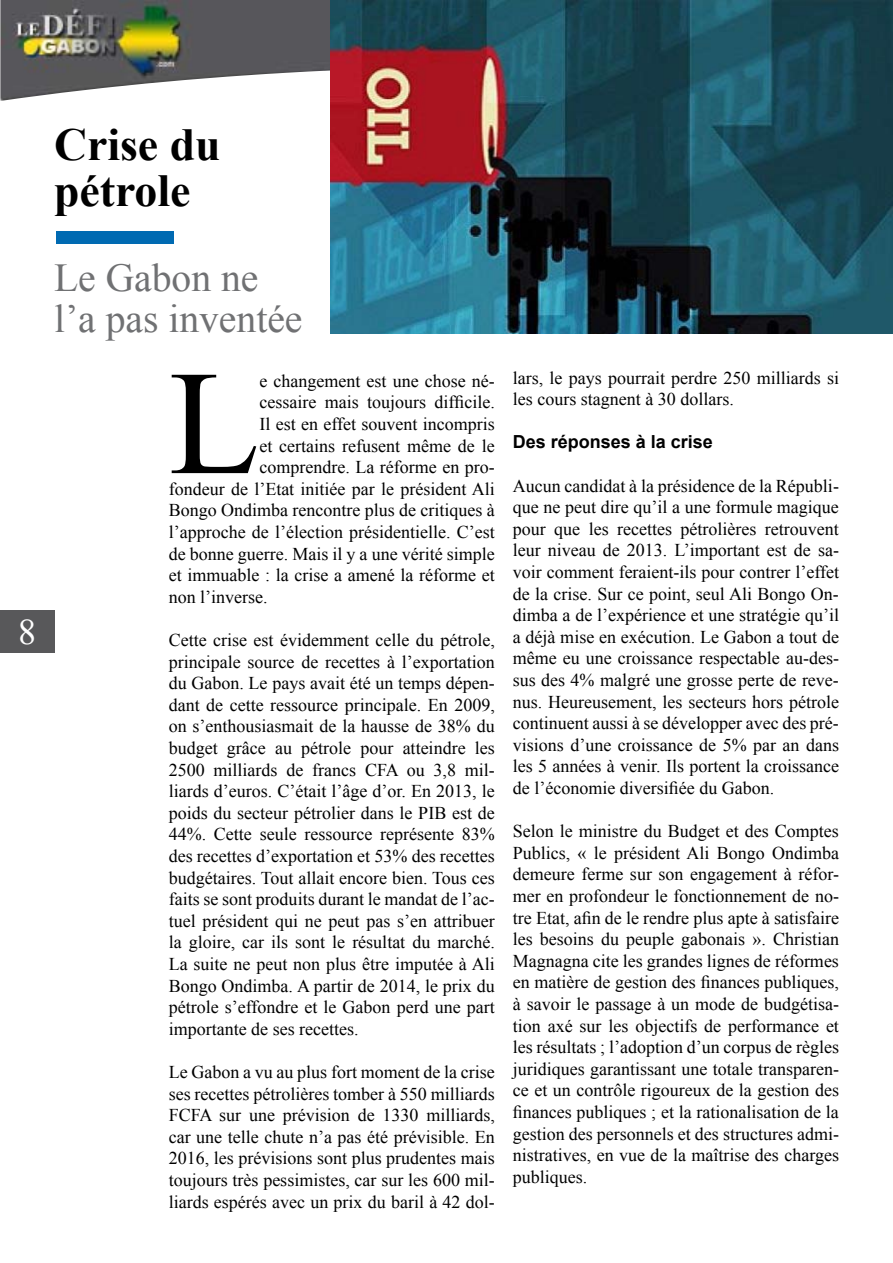
<style>
.page{position:relative;width:893px;height:1263px;background:#fff}
.page>*{position:absolute;margin:0;border:0;box-sizing:border-box;transform-origin:0 0}
.t1{font:148.5px "Times New Roman";color:#000}
.t2{font:700 45.75px/45.8px "Times New Roman";color:#000}
.t3{font:39.6px/40.8px "Times New Roman";color:#707173}
.t4{font:36px "Times New Roman";color:#fff}
.t5{font:18px/21.6px "Times New Roman";color:#000;text-align:justify}
.t6{font:700 18px "Arial";color:#000}
</style>
<div class="page">
<div style="left:0;top:610px;width:54px;height:43px;background:#58585a"></div>
<img style="left:0;top:0;width:330px;height:101px">
<div style="left:56px;top:231px;width:118px;height:13px;background:#006ab2"></div>
<img style="left:330px;top:0;width:563px;height:333px">
<h3 class="t4" style="left:18px;top:606px;width:19px">8</h3>
<h2 class="t2" style="left:54px;top:120px;width:168px">Crise du pétrole</h2>
<h3 class="t3" style="left:54px;top:256px;width:250px">Le Gabon ne l’a pas inventée</h3>
<h1 class="t1" style="left:169px;top:319px;width:92px">L</h1>
<p class="t5" style="left:259px;top:369px;width:237px">e changement est une chose né-</p>
<p class="t5" style="left:259px;top:391px;width:237px">cessaire mais toujours difficile.</p>
<p class="t5" style="left:259px;top:412px;width:237px">Il est en effet souvent incompris</p>
<p class="t5" style="left:259px;top:434px;width:237px">et certains refusent même de le</p>
<p class="t5" style="left:259px;top:456px;width:237px">comprendre. La réforme en pro-</p>
<p class="t5" style="left:169px;top:477px;width:328px">fondeur de l’Etat initiée par le président Ali</p>
<p class="t5" style="left:169px;top:499px;width:328px">Bongo Ondimba rencontre plus de critiques à</p>
<p class="t5" style="left:169px;top:520px;width:328px">l’approche de l’élection présidentielle. C’est</p>
<p class="t5" style="left:169px;top:542px;width:328px">de bonne guerre. Mais il y a une vérité simple</p>
<p class="t5" style="left:169px;top:564px;width:328px">et immuable : la crise a amené la réforme et</p>
<p class="t5" style="left:169px;top:585px;width:100px">non l’inverse.</p>
<p class="t5" style="left:169px;top:628px;width:328px">Cette crise est évidemment celle du pétrole, principale source de recettes à l’exportation du Gabon. Le pays avait été un temps dépen&shy;dant de cette ressource principale. En 2009, on s’enthousiasmait de la hausse de 38% du budget grâce au pétrole pour atteindre les 2500 milliards de francs CFA ou 3,8 mil&shy;liards d’euros. C’était l’âge d’or. En 2013, le poids du secteur pétrolier dans le PIB est de 44%. Cette seule ressource représente 83% des recettes d’exportation et 53% des recettes budgétaires. Tout allait encore bien. Tous ces faits se sont produits durant le mandat de l’ac&shy;tuel président qui ne peut pas s’en attribuer la gloire, car ils sont le résultat du marché.<br>La suite ne peut non plus être imputée à Ali Bongo Ondimba. A partir de 2014, le prix du pétrole s’effondre et le Gabon perd une part importante de ses recettes.</p>
<p class="t5" style="left:169px;top:1060px;width:328px">Le Gabon a vu au plus fort moment de la crise ses recettes pétrolières tomber à 550 milliards FCFA sur une prévision de 1330 milliards, car une telle chute n’a pas été prévisible. En 2016, les prévisions sont plus prudentes mais toujours très pessimistes, car sur les 600 mil&shy;liards espérés avec un prix du baril à 42 dol-</p>
<p class="t5" style="left:513px;top:366px;width:328px">lars, le pays pourrait perdre 250 milliards si les cours stagnent à 30 dollars.</p>
<p class="t6" style="left:513px;top:429px;width:202px">Des réponses à la crise</p>
<p class="t5" style="left:513px;top:474px;width:328px">Aucun candidat à la présidence de la Républi&shy;que ne peut dire qu’il a une formule magique pour que les recettes pétrolières retrouvent leur niveau de 2013. L’important est de sa&shy;voir comment feraient-ils pour contrer l’effet de la crise. Sur ce point, seul Ali Bongo On&shy;dimba a de l’expérience et une stratégie qu’il a déjà mise en exécution. Le Gabon a tout de même eu une croissance respectable au-des&shy;sus des 4% malgré une grosse perte de reve&shy;nus. Heureusement, les secteurs hors pétrole continuent aussi à se développer avec des pré&shy;visions d’une croissance de 5% par an dans les 5 années à venir. Ils portent la croissance de l’économie diversifiée du Gabon.</p>
<p class="t5" style="left:513px;top:820px;width:328px">Selon le ministre du Budget et des Comptes Publics, « le président Ali Bongo Ondimba demeure ferme sur son engagement à réfor&shy;mer en profondeur le fonctionnement de no&shy;tre Etat, afin de le rendre plus apte à satisfaire les besoins du peuple gabonais ». Christian Magnagna cite les grandes lignes de réformes en matière de gestion des finances publiques, à savoir le passage à un mode de budgétisa&shy;tion axé sur les objectifs de performance et les résultats ; l’adoption d’un corpus de règles juridiques garantissant une totale transparen&shy;ce et un contrôle rigoureux de la gestion des finances publiques ; et la rationalisation de la gestion des personnels et des structures admi&shy;nistratives, en vue de la maîtrise des charges publiques.</p>
</div>
